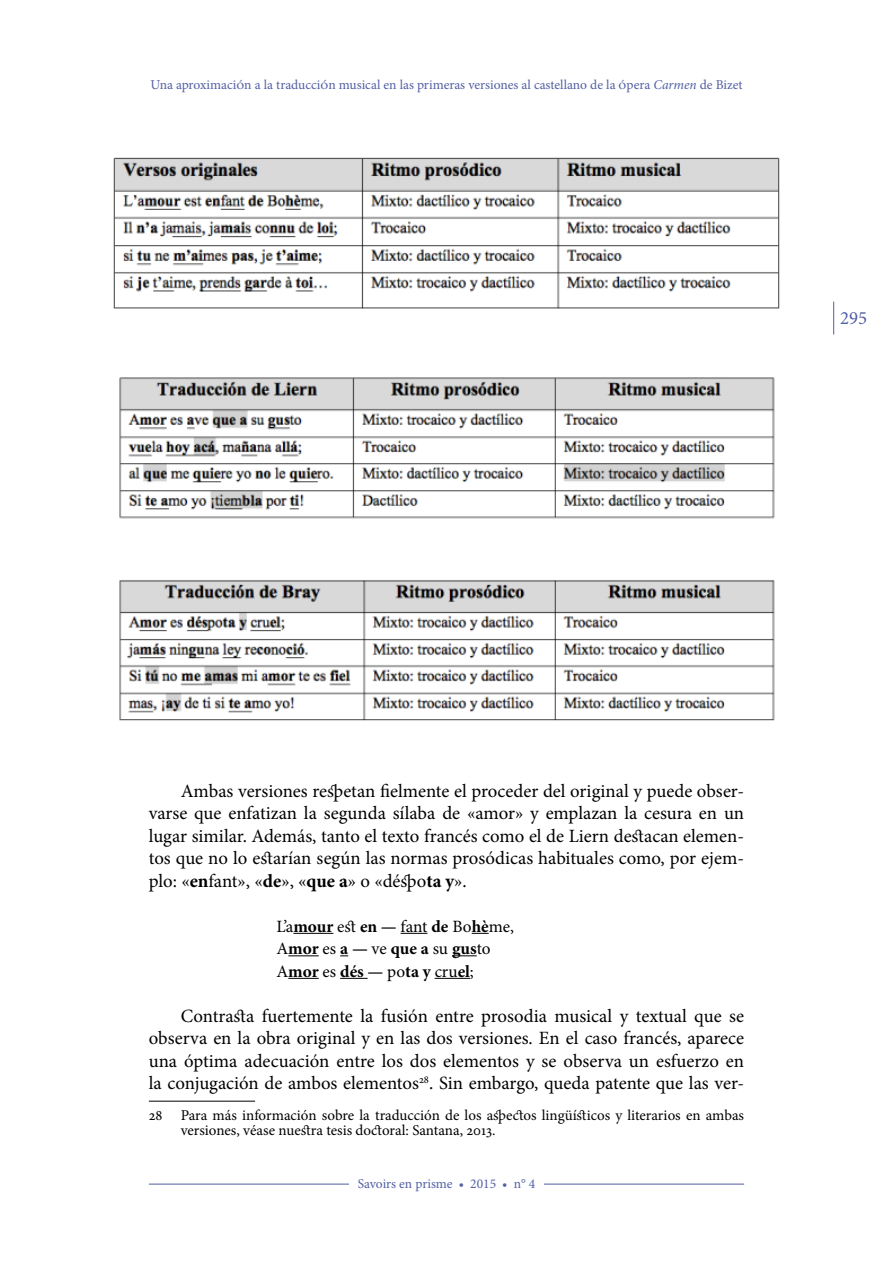
<style>
.page{position:relative;width:893px;height:1263px;background:#fff}
.page>*{position:absolute;margin:0;border:0;box-sizing:border-box;transform-origin:0 0}
.t1{font:18.75px/22.5px "Minion Pro";color:#000;text-align:justify}
.t2{font:18.75px "Minion Pro";color:#525fa4}
.t3{font:700 17.25px/22.5px "Minion Pro";color:#000}
.t4{font:15px/15px "Minion Pro";color:#000}
.t5{font:13.5px "Minion Pro";color:#525fa4}
.s1{font-style:italic}
.s2{font-weight:700}
.s3{font-weight:400}
</style>
<div class="page">
<hr style="left:149px;top:1184px;width:595px;height:1px;background:#525fa4">
<div style="left:349px;top:1169px;width:195px;height:31px;background:#fff"></div>
<hr style="left:833px;top:302px;width:1px;height:33px;background:#525fa4">
<hr style="left:293px;top:933px;width:40px;height:1px;background:#000">
<svg style="left:401px;top:933px;width:26px;height:1px"></svg>
<svg style="left:472px;top:933px;width:17px;height:1px"></svg>
<hr style="left:288px;top:955px;width:31px;height:1px;background:#000">
<svg style="left:452px;top:955px;width:25px;height:1px"></svg>
<hr style="left:288px;top:978px;width:31px;height:1px;background:#000">
<svg style="left:340px;top:978px;width:28px;height:1px"></svg>
<hr style="left:435px;top:978px;width:35px;height:1px;background:#000">
<img style="left:113px;top:157px;width:667px;height:152px">
<img style="left:119px;top:377px;width:656px;height:344px">
<hr style="left:149px;top:1101px;width:106px;height:1px;background:#000">
<p class="t5" style="left:150px;top:75px;width:594px">Una aproximación a la traducción musical en las primeras versiones al castellano de la ópera <span class="s1">Carmen</span> de Bizet</p>
<p class="t2" style="left:840px;top:305px;width:28px">295</p>
<p class="t1" style="left:149px;top:779px;width:597px;text-indent:32px">Ambas versiones respetan fielmente el proceder del original y puede obser&shy;varse que enfatizan la segunda sílaba de «amor» y emplazan la cesura en un lugar similar. Además, tanto el texto francés como el de Liern destacan elemen&shy;tos que no lo estarían según las normas prosódicas habituales como, por ejem&shy;plo: «<span class="s2">en</span>fant», «<span class="s2">de</span>», «<span class="s2">que a</span>» o «déspo<span class="s2">ta y</span>».</p>
<p class="t3" style="left:276px;top:915px;width:239px"><span class="s3">L’a</span>mour <span class="s3">est</span> en — <span class="s3">fant</span> de <span class="s3">Bo</span>hè<span class="s3">me,<br>A</span>mor <span class="s3">es</span> a — <span class="s3">ve</span> que a <span class="s3">su</span> gus<span class="s3">to<br>A</span>mor <span class="s3">es</span> dés — <span class="s3">po</span>ta y <span class="s3">cru</span>el<span class="s3">;</span></p>
<p class="t1" style="left:149px;top:1004px;width:597px;text-indent:32px">Contrasta fuertemente la fusión entre prosodia musical y textual que se observa en la obra original y en las dos versiones. En el caso francés, aparece una óptima adecuación entre los dos elementos y se observa un esfuerzo en la conjugación de ambos elementos<sup>28</sup>. Sin embargo, queda patente que las ver-</p>
<p class="t4" style="left:181px;top:1108px;width:565px;text-indent:-32px">28 Para más información sobre la traducción de los aspectos lingüísticos y literarios en ambas versiones, véase nuestra tesis doctoral: Santana, 2013.</p>
<p class="t5" style="left:358px;top:1174px;width:179px">Savoirs en prisme • 2015 • n° 4</p>
</div>
